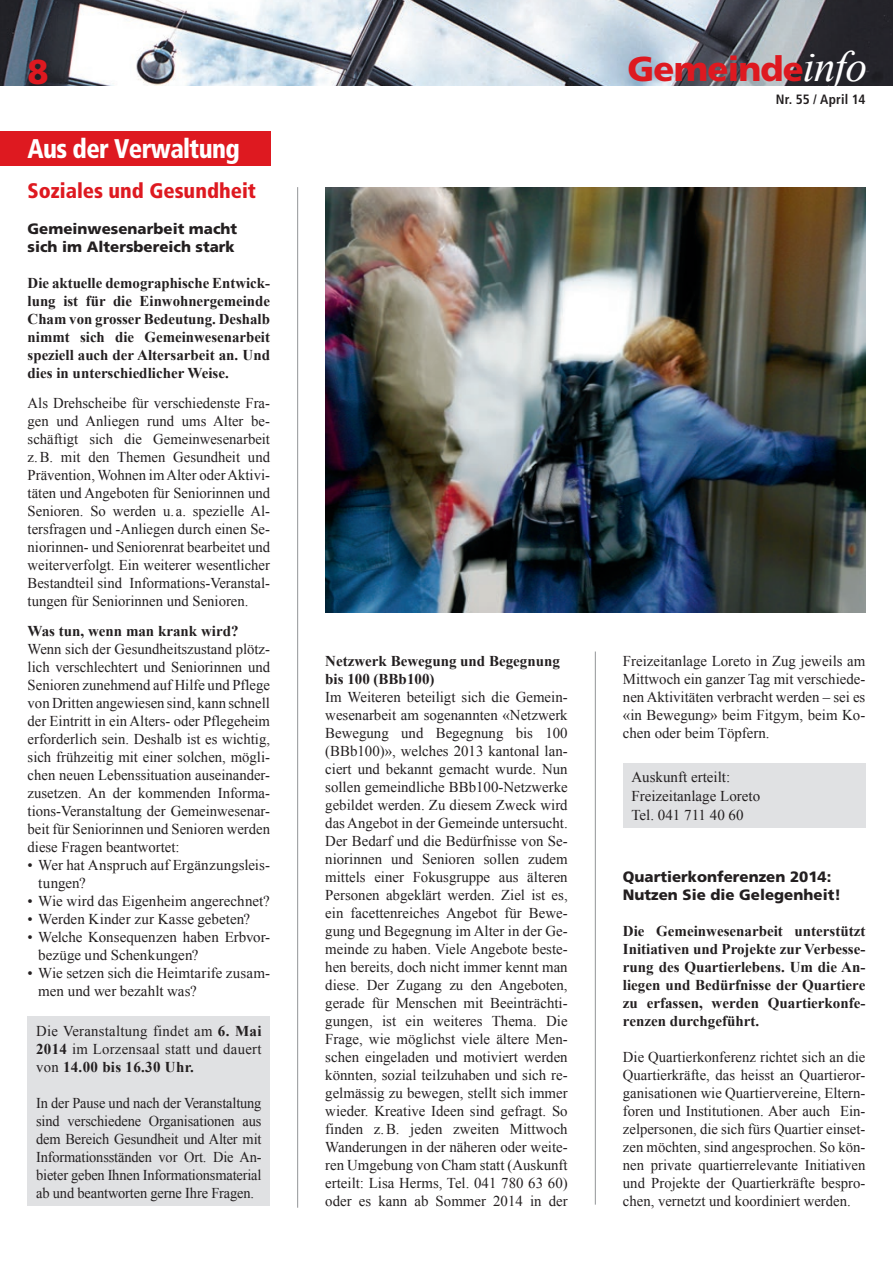
<style>
.page{position:relative;width:893px;height:1263px;background:#fff}
.page>*{position:absolute;margin:0;border:0;box-sizing:border-box;transform-origin:0 0}
.t1{font:900 34.5px "Frutiger";letter-spacing:-.025em;color:#de1920}
.t2{font:900 condensed 27px "Frutiger";letter-spacing:-.025em;color:#fff;scale:.93 1}
.t3{font:900 condensed 21px "Frutiger";color:#de1920}
.t4{font:15px/18px "Times New Roman";color:#231f20;text-align:justify}
.t5{font:700 15px/18px "Times New Roman";color:#231f20;text-align:justify}
.t6{font:15px/18px "Times New Roman";color:#231f20;text-align:justify;scale:.96 1}
.t7{font:900 15px/18px "Frutiger";color:#231f20}
.t8{font:700 condensed 13.5px "Frutiger";letter-spacing:.01em;color:#231f20}
.s1{font-family:"Times New Roman";font-weight:400;font-style:italic;font-size:43.5px;color:#fff}
.s2{font-weight:700}
</style>
<div class="page">
<img style="left:0;top:0;width:893px;height:85px">
<hr style="left:595px;top:651px;width:1px;height:553px;background:#939598">
<hr style="left:297px;top:187px;width:1px;height:1021px;background:#939598">
<div style="left:0;top:132px;width:270px;height:34px;background:#de1920"></div>
<div style="left:28px;top:1017px;width:242px;height:189px;background:#e0e1e3"></div>
<img style="left:325px;top:187px;width:540px;height:425px">
<div style="left:623px;top:763px;width:242px;height:65px;background:#e0e1e3"></div>
<h1 class="t1" style="left:28px;top:52px;width:23px">8</h1>
<h1 class="t1" style="left:628px;top:48px;width:241px">Gemeinde<span class="s1">info</span></h1>
<p class="t8" style="left:776px;top:91px;width:91px">Nr. 55 / April 14</p>
<h2 class="t2" style="left:28px;top:133px;width:230px">Aus der Verwaltung</h2>
<h3 class="t3" style="left:28px;top:178px;width:230px">Soziales und Gesundheit</h3>
<p class="t7" style="left:28px;top:220px;width:211px">Gemeinwesenarbeit macht sich im Altersbereich stark</p>
<p class="t5" style="left:28px;top:274px;width:244px">Die aktuelle demographische Entwick&shy;lung ist für die Einwohnergemeinde Cham von grosser Bedeutung. Deshalb nimmt sich die Gemeinwesenarbeit speziell auch der Altersarbeit an. Und dies in unterschiedlicher Weise.</p>
<p class="t4" style="left:28px;top:394px;width:244px">Als Drehscheibe für verschiedenste Fra&shy;gen und Anliegen rund ums Alter be&shy;schäftigt sich die Gemeinwesenarbeit z.B. mit den Themen Gesundheit und Prävention, Wohnen im Alter oder Aktivi&shy;täten und Angeboten für Seniorinnen und Senioren. So werden u. a. spezielle Al&shy;tersfragen und -Anliegen durch einen Se&shy;niorinnen- und Seniorenrat bearbeitet und weiterverfolgt. Ein weiterer wesentlicher Bestandteil sind Informations-Veranstal&shy;tungen für Seniorinnen und Senioren.</p>
<p class="t5" style="left:28px;top:622px;width:212px">Was tun, wenn man krank wird?</p>
<p class="t4" style="left:28px;top:640px;width:244px">Wenn sich der Gesundheitszustand plötz&shy;lich verschlechtert und Seniorinnen und Senioren zunehmend auf Hilfe und Pflege von Dritten angewiesen sind, kann schnell der Eintritt in ein Alters- oder Pflegeheim erforderlich sein. Deshalb ist es wichtig, sich frühzeitig mit einer solchen, mögli&shy;chen neuen Lebenssituation auseinander&shy;zusetzen. An der kommenden Informa&shy;tions-Veranstaltung der Gemeinwesenar&shy;beit für Seniorinnen und Senioren werden diese Fragen beantwortet:</p>
<p class="t4" style="left:38px;top:856px;width:233px;text-indent:-11px">• Wer hat Anspruch auf Ergänzungsleis&shy;tungen?</p>
<p class="t4" style="left:28px;top:892px;width:244px">• Wie wird das Eigenheim angerechnet?</p>
<p class="t4" style="left:28px;top:910px;width:224px">• Werden Kinder zur Kasse gebeten?</p>
<p class="t4" style="left:38px;top:928px;width:233px;text-indent:-11px">• Welche Konsequenzen haben Erbvor&shy;bezüge und Schenkungen?</p>
<p class="t4" style="left:38px;top:964px;width:233px;text-indent:-11px">• Wie setzen sich die Heimtarife zusam&shy;men und wer bezahlt was?</p>
<p class="t4" style="left:36px;top:1021px;width:227px">Die Veranstaltung findet am <span class="s2">6. Mai 2014</span> im Lorzensaal statt und dauert von <span class="s2">14.00 bis 16.30 Uhr.</span></p>
<p class="t6" style="left:36px;top:1093px;width:236px">In der Pause und nach der Veranstaltung sind verschiedene Organisationen aus dem Bereich Gesundheit und Alter mit Informationsständen vor Ort. Die An&shy;bieter geben Ihnen Informationsmaterial ab und beantworten gerne Ihre Fragen.</p>
<p class="t4" style="left:623px;top:652px;width:244px">Freizeitanlage Loreto in Zug jeweils am Mittwoch ein ganzer Tag mit verschiede&shy;nen Aktivitäten verbracht werden – sei es «in Bewegung» beim Fitgym, beim Ko&shy;chen oder beim Töpfern.</p>
<p class="t4" style="left:631px;top:767px;width:130px;line-height:18.8px;text-align:left">Auskunft erteilt:<br>Freizeitanlage Loreto<br>Tel. 041 711 40 60</p>
<p class="t5" style="left:325px;top:652px;width:236px">Netzwerk Bewegung und Begegnung bis 100 (BBb100)</p>
<p class="t4" style="left:325px;top:688px;width:244px">Im Weiteren beteiligt sich die Gemein&shy;wesenarbeit am sogenannten «Netzwerk Bewegung und Begegnung bis 100 (BBb100)», welches 2013 kantonal lan&shy;ciert und bekannt gemacht wurde. Nun sollen gemeindliche BBb100-Netzwerke gebildet werden. Zu diesem Zweck wird das Angebot in der Gemeinde untersucht.<br>Der Bedarf und die Bedürfnisse von Se&shy;niorinnen und Senioren sollen zudem mittels einer Fokusgruppe aus älteren Personen abgeklärt werden. Ziel ist es, ein facettenreiches Angebot für Bewe&shy;gung und Begegnung im Alter in der Ge&shy;meinde zu haben. Viele Angebote beste&shy;hen bereits, doch nicht immer kennt man diese. Der Zugang zu den Angeboten, gerade für Menschen mit Beeinträchti&shy;gungen, ist ein weiteres Thema. Die Frage, wie möglichst viele ältere Men&shy;schen eingeladen und motiviert werden könnten, sozial teilzuhaben und sich re&shy;gelmässig zu bewegen, stellt sich immer wieder. Kreative Ideen sind gefragt. So finden z.B. jeden zweiten Mittwoch Wanderungen in der näheren oder weite&shy;ren Umgebung von Cham statt (Auskunft erteilt: Lisa Herms, Tel. 041 780 63 60) oder es kann ab Sommer 2014 in der</p>
<p class="t7" style="left:623px;top:868px;width:220px">Quartierkonferenzen 2014:<br>Nutzen Sie die Gelegenheit!</p>
<p class="t5" style="left:623px;top:922px;width:244px">Die Gemeinwesenarbeit unterstützt Initiativen und Projekte zur Verbesse&shy;rung des Quartierlebens. Um die An&shy;liegen und Bedürfnisse der Quartiere zu erfassen, werden Quartierkonfe&shy;renzen durchgeführt.</p>
<p class="t4" style="left:623px;top:1048px;width:244px">Die Quartierkonferenz richtet sich an die Quartierkräfte, das heisst an Quartieror&shy;ganisationen wie Quartiervereine, Eltern&shy;foren und Institutionen. Aber auch Ein&shy;zelpersonen, die sich fürs Quartier einset&shy;zen möchten, sind angesprochen. So kön&shy;nen private quartierrelevante Initiativen und Projekte der Quartierkräfte bespro&shy;chen, vernetzt und koordiniert werden.</p>
</div>
